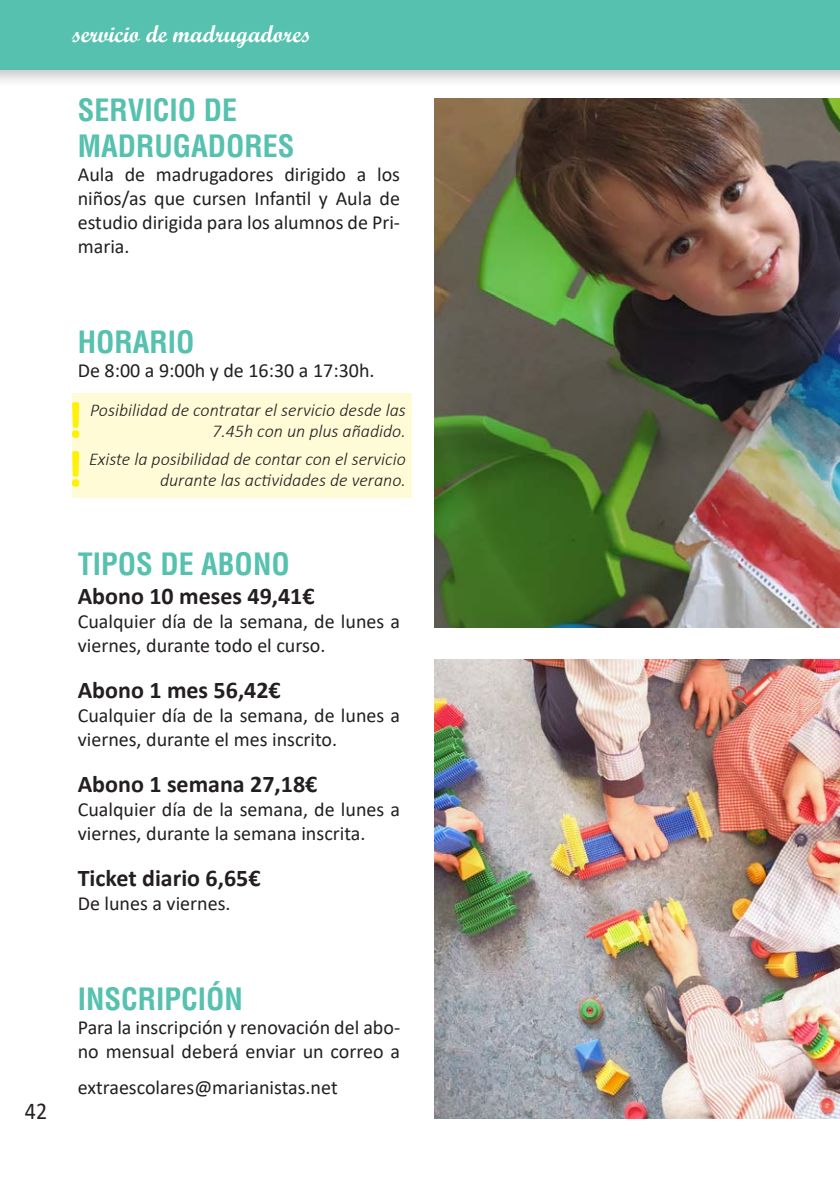
<style>
.page{position:relative;width:840px;height:1191px;background:#fff}
.page>*{position:absolute;margin:0;border:0;box-sizing:border-box;transform-origin:0 0}
.notas{font:700 52px "Calibri";color:#fff101}
.título_actividad{font:700 condensed 30px/36px "Helvetica";color:#55c1ae}
.t1{font:24.2px "Calibri";color:#231f20;scale:.91 1}
.título_básico{font:700 24px "Calibri";color:#231f20}
.t2{font:24px "Script MT Bold";color:#fff}
.Básico_sobre_blanco{font:20px/24px "Calibri";color:#231f20}
.notas-2{font:italic 300 18px/21.6px "Calibri";color:#231f20;text-align:right}
</style>
<div class="page">
<img style="left:434px;top:98px;width:405px;height:529px">
<img style="left:434px;top:660px;width:405px;height:459px">
<div style="left:0;top:0;width:839px;height:88px;background:#231f20;opacity:.25"></div>
<div style="left:0;top:0;width:839px;height:70px;background:#55c1ae"></div>
<div style="left:72px;top:393px;width:339px;height:56px;background:#fffbd6"></div>
<div style="left:72px;top:442px;width:339px;height:55px;background:#fffbd6"></div>
<p class="t2" style="left:72px;top:19px;width:240px">servicio de madrugadores</p>
<p class="título_actividad" style="left:78px;top:92px;width:218px">SERVICIO DE<br>MADRUGADORES</p>
<p class="Básico_sobre_blanco" style="left:78px;top:162px;width:324px;text-align:justify">Aula de madrugadores dirigido a los niños/as que cursen Infantil y Aula de estudio dirigida para los alumnos de Pri&shy;maria.</p>
<p class="título_actividad" style="left:78px;top:324px;width:118px">HORARIO</p>
<p class="Básico_sobre_blanco" style="left:78px;top:358px;width:298px">De 8:00 a 9:00h y de 16:30 a 17:30h.</p>
<p class="notas" style="left:66px;top:383px;width:18px">!</p>
<p class="notas-2" style="left:90px;top:399px;width:317px">Posibilidad de contratar el servicio desde las<br>7.45h con un plus añadido.</p>
<p class="notas" style="left:66px;top:432px;width:18px">!</p>
<p class="notas-2" style="left:89px;top:448px;width:318px">Existe la posibilidad de contar con el servicio durante las actividades de verano.</p>
<p class="título_actividad" style="left:78px;top:546px;width:213px">TIPOS DE ABONO</p>
<p class="título_básico" style="left:78px;top:579px;width:238px">Abono 10 meses 49,41€</p>
<p class="Básico_sobre_blanco" style="left:78px;top:609px;width:324px">Cualquier día de la semana, de lunes a viernes, durante todo el curso.</p>
<p class="título_básico" style="left:78px;top:673px;width:204px">Abono 1 mes 56,42€</p>
<p class="Básico_sobre_blanco" style="left:78px;top:703px;width:324px">Cualquier día de la semana, de lunes a viernes, durante el mes inscrito.</p>
<p class="título_básico" style="left:78px;top:767px;width:241px">Abono 1 semana 27,18€</p>
<p class="Básico_sobre_blanco" style="left:78px;top:796px;width:324px">Cualquier día de la semana, de lunes a viernes, durante la semana inscrita.</p>
<p class="título_básico" style="left:78px;top:860px;width:184px">Ticket diario 6,65€</p>
<p class="Básico_sobre_blanco" style="left:78px;top:890px;width:154px">De lunes a viernes.</p>
<p class="t1" style="left:25px;top:1094px;width:26px">42</p>
<p class="título_actividad" style="left:78px;top:981px;width:167px">INSCRIPCIÓN</p>
<p class="Básico_sobre_blanco" style="left:78px;top:1015px;width:324px">Para la inscripción y renovación del abo&shy;no mensual deberá enviar un correo a</p>
<p class="Básico_sobre_blanco" style="left:78px;top:1075px;width:261px">extraescolares@marianistas.net</p>
</div>
